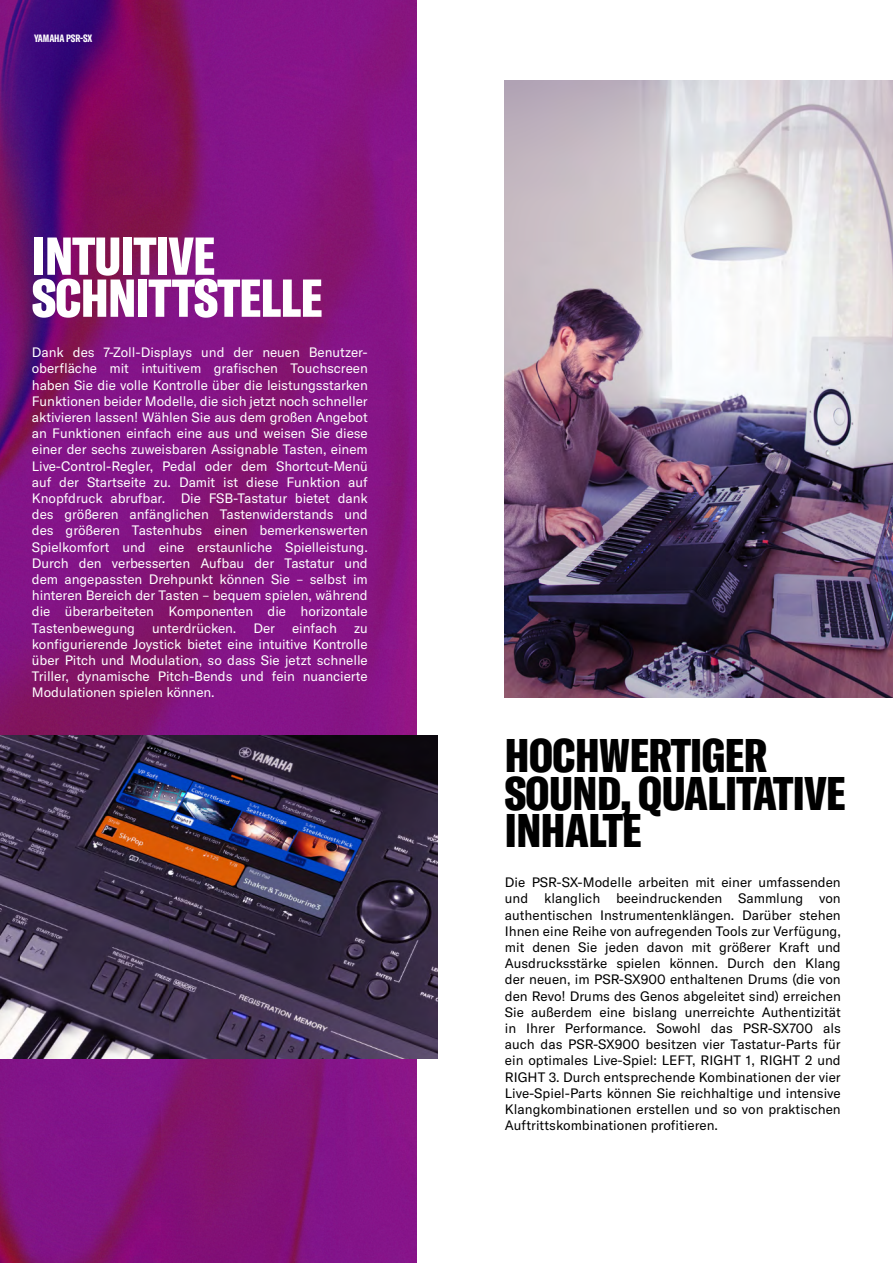
<style>
.page{position:relative;width:893px;height:1263px;background:#fff}
.page>*{position:absolute;margin:0;border:0;box-sizing:border-box;transform-origin:0 0}
.t1{font:900 extra-condensed 52.5px/42px "GT America Y";letter-spacing:-.01em;color:#fff}
.t2{font:900 extra-condensed 46.5px/37.2px "GT America Y";letter-spacing:-.01em;color:#000}
.t3{font:13.5px/16.2px "GT America Y";letter-spacing:-.005em;color:#fff;text-align:justify}
.t4{font:13.5px/16.2px "GT America Y";color:#000;text-align:justify}
.t5{font:700 extra-condensed 10.5px "GT America Y";letter-spacing:-.01em;color:#fff}
</style>
<div class="page">
<img style="left:0;top:0;width:417px;height:1263px">
<img style="left:0;top:736px;width:438px;height:323px">
<img style="left:505px;top:81px;width:388px;height:616px">
<p class="t5" style="left:34px;top:32px;width:60px">YAMAHA PSR-SX</p>
<h1 class="t1" style="left:32px;top:235px;width:292px">INTUITIVE<br>SCHNITTSTELLE</h1>
<p class="t3" style="left:32px;top:344px;width:337px">Dank des 7-Zoll-Displays und der neuen Benutzer&shy;oberfläche mit intuitivem grafischen Touchscreen haben Sie die volle Kontrolle über die leistungsstarken Funktionen beider Modelle, die sich jetzt noch schneller aktivieren lassen! Wählen Sie aus dem großen Angebot an Funktionen einfach eine aus und weisen Sie diese einer der sechs zuweisbaren Assignable Tasten, einem Live-Control-Regler, Pedal oder dem Shortcut-Menü auf der Startseite zu. Damit ist diese Funktion auf Knopfdruck abrufbar. Die FSB-Tastatur bietet dank des größeren anfänglichen Tastenwiderstands und des größeren Tastenhubs einen bemerkenswerten Spielkomfort und eine erstaunliche Spielleistung.<br>Durch den verbesserten Aufbau der Tastatur und dem angepassten Drehpunkt können Sie – selbst im hinteren Bereich der Tasten – bequem spielen, während die überarbeiteten Komponenten die horizontale Tastenbewegung</p>
<p class="t3" style="left:152px;top:620px;width:86px">unterdrücken.</p>
<p class="t3" style="left:253px;top:620px;width:23px">Der</p>
<p class="t3" style="left:292px;top:620px;width:47px">einfach</p>
<p class="t3" style="left:32px;top:620px;width:337px;text-indent:322px">zu konfigurierende Joystick bietet eine intuitive Kontrolle über Pitch und Modulation, so dass Sie jetzt schnelle Triller, dynamische Pitch-Bends und fein nuancierte Modulationen spielen können.</p>
<h2 class="t2" style="left:505px;top:737px;width:342px">HOCHWERTIGER<br>SOUND, QUALITATIVE<br>INHALTE</h2>
<p class="t4" style="left:505px;top:874px;width:337px">Die PSR-SX-Modelle arbeiten mit einer umfassenden und klanglich beeindruckenden Sammlung von authentischen Instrumentenklängen. Darüber stehen Ihnen eine Reihe von aufregenden Tools zur Verfügung, mit denen Sie jeden davon mit größerer Kraft und Ausdrucksstärke spielen können. Durch den Klang der neuen, im PSR-SX900 enthaltenen Drums (die von den Revo! Drums des Genos abgeleitet sind) erreichen Sie außerdem eine bislang unerreichte Authentizität in Ihrer Performance. Sowohl das PSR-SX700 als auch das PSR-SX900 besitzen vier Tastatur-Parts für ein optimales Live-Spiel: LEFT, RIGHT 1, RIGHT 2 und RIGHT 3. Durch entsprechende Kombinationen der vier Live-Spiel-Parts können Sie reichhaltige und intensive Klangkombinationen erstellen und so von praktischen Auftrittskombinationen profitieren.</p>
</div>
